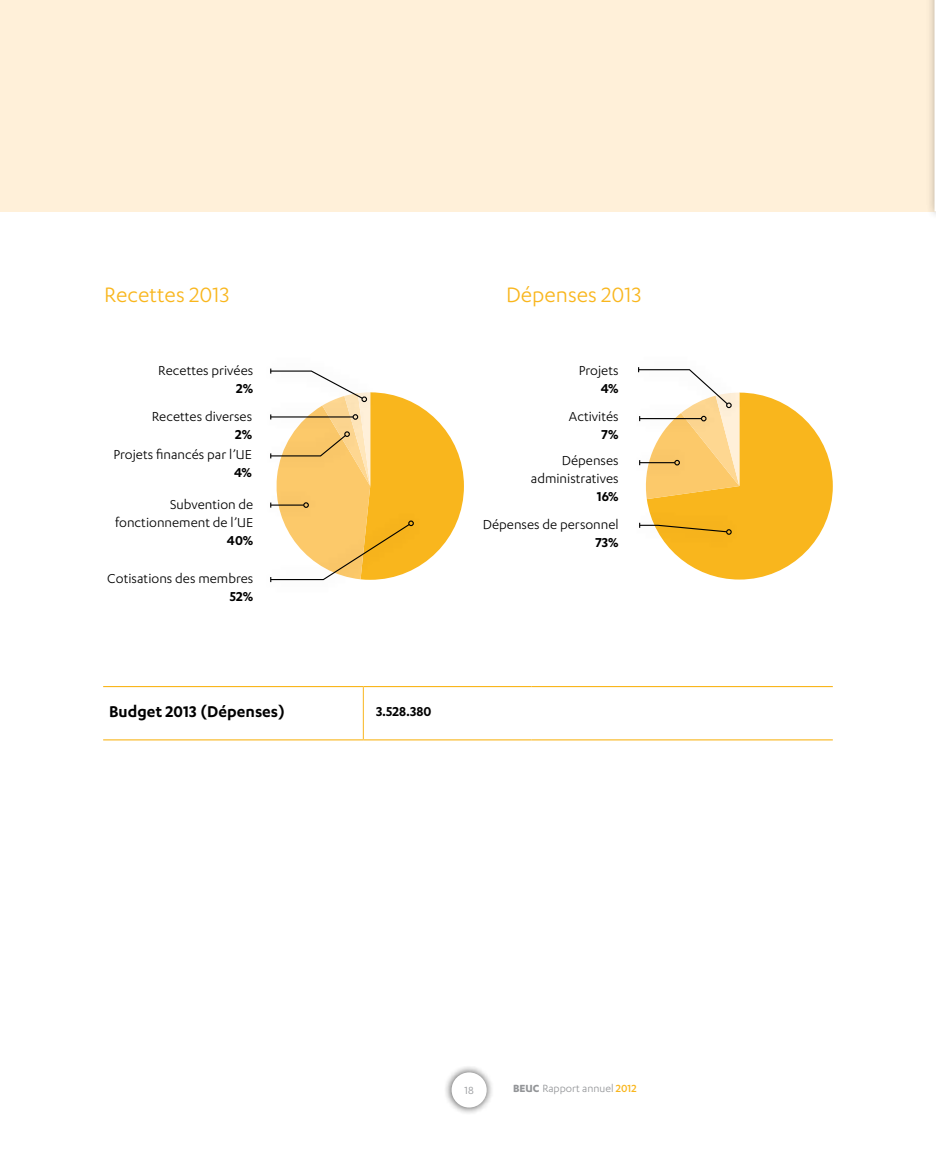
<style>
.page{position:relative;width:936px;height:1149px;background:#fff}
.page>*{position:absolute;margin:0;border:0;box-sizing:border-box;transform-origin:0 0}
.t1{font:24px "Karbon";color:#f9b61d}
.t2{font:600 18px "Karbon";color:#000}
.t3{font:15px/18px "Karbon";color:#000;text-align:right}
.t4{font:600 15px "Karbon";color:#000}
.t5{font:12px "Karbon";color:#939598}
.s1{font-weight:700}
.s2{font-weight:500;color:#f9b61d}
</style>
<div class="page">
<div style="left:0;top:1px;width:934px;height:210px;background:#fff0d9"></div>
<div style="left:925px;top:1px;width:9px;height:241px;background:#000;opacity:.35"></div>
<svg style="left:933px;top:1px;width:1px;height:234px"></svg>
<hr style="left:363px;top:687px;width:1px;height:52px;background:#f9b61d">
<hr style="left:103px;top:685px;width:260px;height:2px;background:#f9b61d">
<hr style="left:363px;top:685px;width:168px;height:2px;background:#f9b61d">
<hr style="left:531px;top:685px;width:211px;height:2px;background:#f9b61d">
<hr style="left:742px;top:685px;width:90px;height:2px;background:#f9b61d">
<hr style="left:103px;top:739px;width:260px;height:1px;background:#f9b61d">
<hr style="left:363px;top:739px;width:168px;height:1px;background:#f9b61d">
<hr style="left:531px;top:739px;width:211px;height:1px;background:#f9b61d">
<hr style="left:742px;top:739px;width:90px;height:1px;background:#f9b61d">
<svg style="left:638px;top:367px;width:194px;height:212px"></svg>
<svg style="left:270px;top:368px;width:194px;height:214px"></svg>
<div style="left:444px;top:1064px;width:50px;height:51px;background:#000;opacity:.75"></div>
<div style="left:451px;top:1071px;width:35px;height:36px;background:#fff;border-radius:50%"></div>
<h1 class="t1" style="left:104px;top:281px;width:127px">Recettes 2013</h1>
<p class="t3" style="left:158px;top:361px;width:97px">Recettes privées</p>
<p class="t4" style="left:236px;top:380px;width:19px">2%</p>
<p class="t3" style="left:152px;top:407px;width:102px">Recettes diverses</p>
<p class="t4" style="left:235px;top:425px;width:19px">2%</p>
<p class="t3" style="left:113px;top:445px;width:140px">Projets financés par l’UE</p>
<p class="t4" style="left:234px;top:464px;width:19px">4%</p>
<p class="t3" style="left:115px;top:494px;width:140px">Subvention de fonctionnement de l’UE</p>
<p class="t4" style="left:227px;top:531px;width:28px">40%</p>
<p class="t3" style="left:107px;top:568px;width:147px">Cotisations des membres</p>
<p class="t4" style="left:230px;top:587px;width:25px">52%</p>
<p class="t2" style="left:109px;top:700px;width:178px">Budget 2013 (Dépenses)</p>
<p class="t4" style="left:376px;top:702px;width:57px">3.528.380</p>
<h1 class="t1" style="left:506px;top:281px;width:137px">Dépenses 2013</h1>
<p class="t3" style="left:578px;top:361px;width:41px">Projets</p>
<p class="t4" style="left:600px;top:380px;width:19px">4%</p>
<p class="t3" style="left:569px;top:407px;width:51px">Activités</p>
<p class="t4" style="left:601px;top:425px;width:18px">7%</p>
<p class="t3" style="left:531px;top:451px;width:89px">Dépenses administratives</p>
<p class="t4" style="left:596px;top:488px;width:23px">16%</p>
<p class="t3" style="left:483px;top:515px;width:137px">Dépenses de personnel</p>
<p class="t4" style="left:595px;top:534px;width:25px">73%</p>
<p class="t5" style="left:464px;top:1083px;width:11px">18</p>
<p class="t5" style="left:513px;top:1080px;width:125px"><span class="s1">BEUC</span> Rapport annuel <span class="s2">2012</span></p>
</div>
